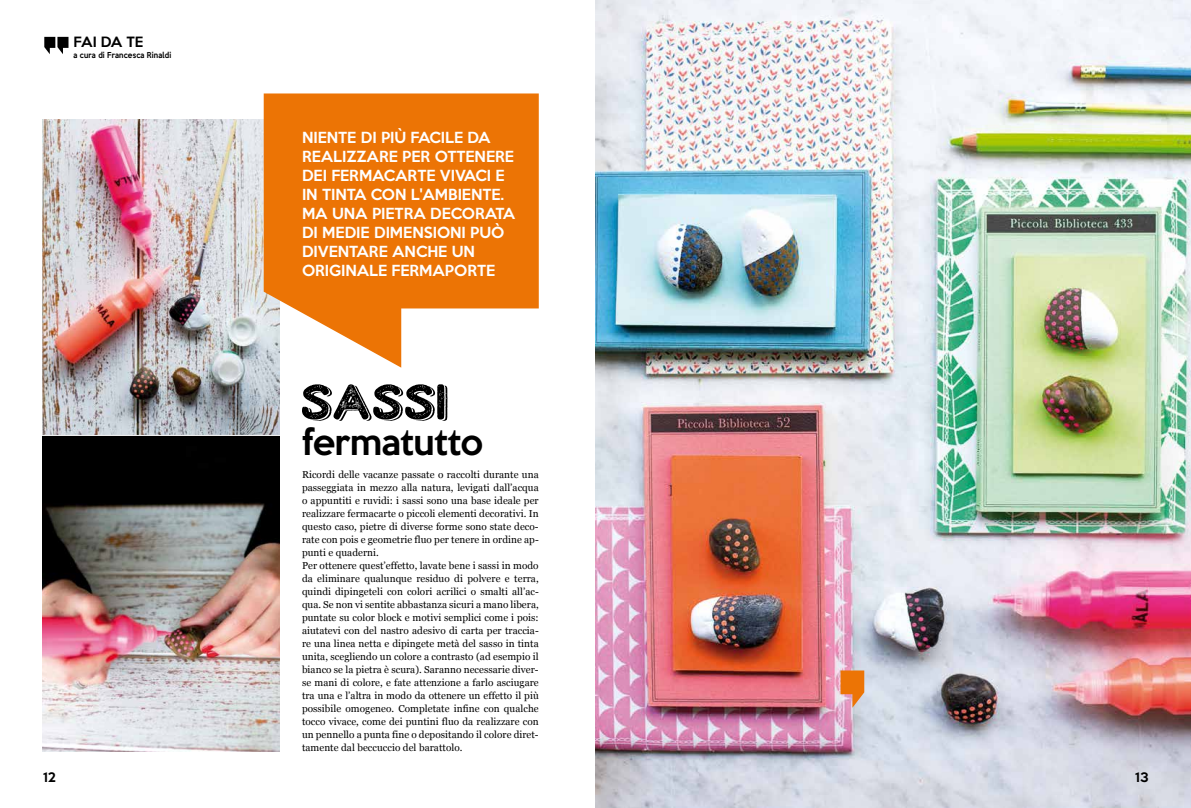
<style>
.page{position:relative;width:1191px;height:808px;background:#fff}
.page>*{position:absolute;margin:0;border:0;box-sizing:border-box;transform-origin:0 0}
.t1{font:50px "Hometown Rough Bold Shadow";letter-spacing:-.005em;color:#000}
.t2{font:500 33px "Keep Calm";letter-spacing:-.01em;color:#000}
.t3{font:500 14px/19px "Keep Calm";color:#fff}
.t4{font:500 13px "Keep Calm";letter-spacing:-.025em;color:#000}
.t5{font:500 12px "Keep Calm";color:#000}
.t6{font:10px/13px "Georgia";letter-spacing:.005em;color:#000}
.t7{font:500 7.5px "Keep Calm";letter-spacing:.02em;color:#000;scale:.91 1}
</style>
<div class="page">
<img style="left:43px;top:119px;width:236px;height:632px">
<hr style="left:0;top:435px;width:305px;height:1px;background:#fff">
<svg style="left:264px;top:93px;width:275px;height:275px;fill:#ec7405"></svg>
<svg style="left:44px;top:37px;width:24px;height:17px"></svg>
<img style="left:596px;top:0;width:595px;height:808px">
<svg style="left:840px;top:670px;width:24px;height:38px"></svg>
<h3 class="t4" style="left:74px;top:31px;width:71px">FAI DA TE</h3>
<p class="t7" style="left:74px;top:48px;width:109px">a cura di Francesca Rinaldi</p>
<p class="t5" style="left:43px;top:767px;width:14px">12</p>
<h3 class="t3" style="left:302px;top:127px;width:215px">NIENTE DI PIÙ FACILE DA<br>REALIZZARE PER OTTENERE<br>DEI FERMACARTE VIVACI E<br>IN TINTA CON L'AMBIENTE.<br>MA UNA PIETRA DECORATA<br>DI MEDIE DIMENSIONI PUÒ<br>DIVENTARE ANCHE UN<br>ORIGINALE FERMAPORTE</h3>
<h1 class="t1" style="left:302px;top:373px;width:151px">SASSI</h1>
<h2 class="t2" style="left:302px;top:413px;width:183px">fermatutto</h2>
<p class="t6" style="left:302px;top:467px;width:238px">Ricordi delle vacanze passate o raccolti durante una passeggiata in mezzo alla natura, levigati dall’acqua o appuntiti e ruvidi: i sassi sono una base ideale per realizzare fermacarte o piccoli elementi decorativi. In questo caso, pietre di diverse forme sono state deco&shy;rate con pois e geometrie fluo per tenere in ordine ap&shy;punti e quaderni.<br>Per ottenere quest’effetto, lavate bene i sassi in modo da eliminare qualunque residuo di polvere e terra, quindi dipingeteli con colori acrilici o smalti all’ac&shy;qua. Se non vi sentite abbastanza sicuri a mano libera, puntate su color block e motivi semplici come i pois: aiutatevi con del nastro adesivo di carta per traccia&shy;re una linea netta e dipingete metà del sasso in tinta unita, scegliendo un colore a contrasto (ad esempio il bianco se la pietra è scura). Saranno necessarie diver&shy;se mani di colore, e fate attenzione a farlo asciugare tra una e l’altra in modo da ottenere un effetto il più possibile omogeneo. Completate infine con qualche tocco vivace, come dei puntini fluo da realizzare con un pennello a punta fine o depositando il colore diret&shy;tamente dal beccuccio del barattolo.</p>
<p class="t5" style="left:1135px;top:767px;width:15px">13</p>
</div>
